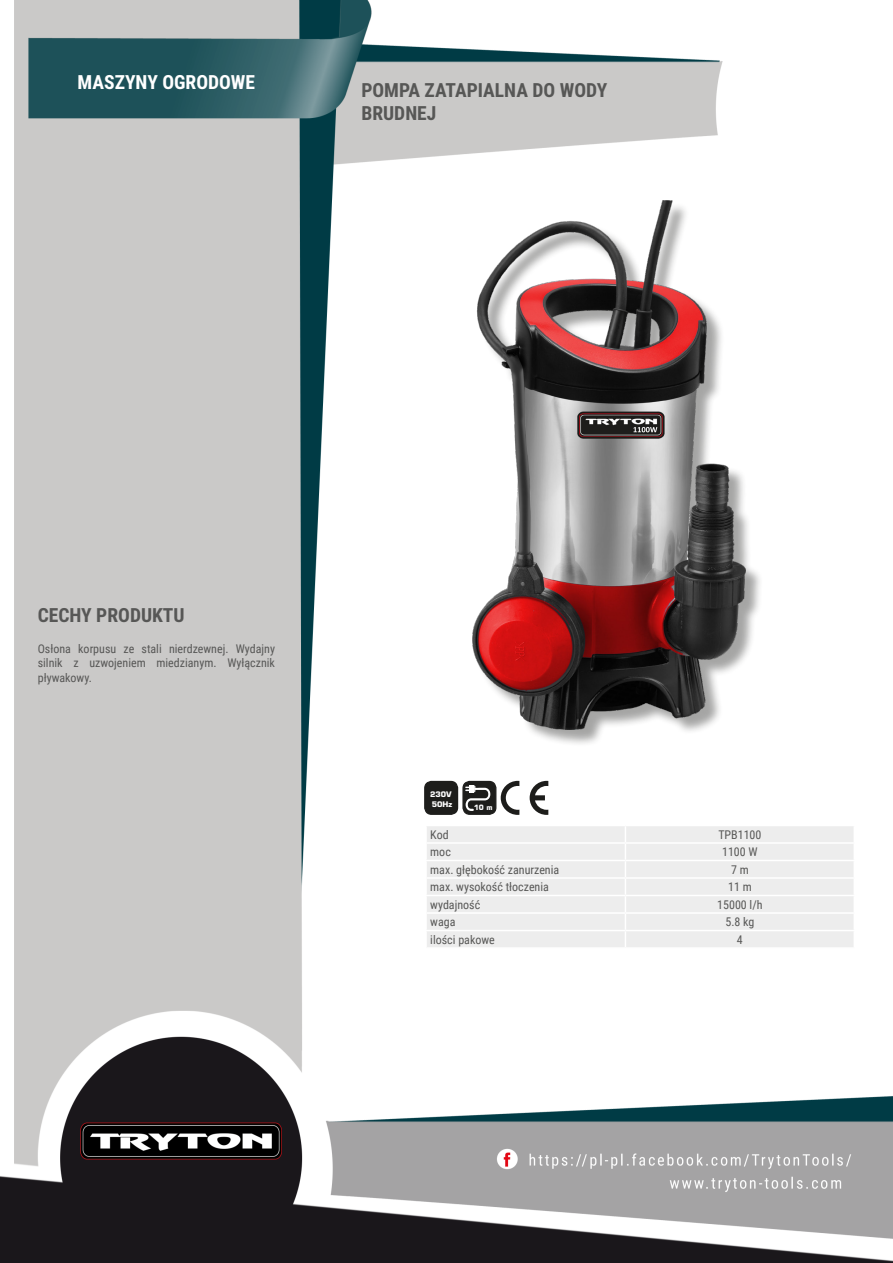
<style>
.page{position:relative;width:893px;height:1263px;background:#fff}
.page>*{position:absolute;margin:0;border:0;box-sizing:border-box;transform-origin:0 0}
.Lewo_bez_dzielenia{font:700 19.5px/23.4px "Roboto Condensed";color:#575756}
.Center{font:700 19.5px "Roboto Condensed";color:#fff}
.MateriaĹ__CECHY{font:700 19.5px "Roboto Condensed";color:#575756}
.Opisy{font:12px/14.4px "Roboto Condensed";color:#575756;text-align:justify}
.Lewa{font:12px "Roboto Condensed";color:#575756}
.Ĺšrodek{font:12px "Roboto Condensed";color:#575756}
.t1{font:900 8.4px/9.6px "Eurostile TOT";color:#fff}
.t2{font:700 7.2px "Square 721 BT";color:#fff}
</style>
<div class="page">
<img style="left:0;top:0;width:893px;height:1263px">
<div style="left:474px;top:203px;width:289px;height:545px;background:#1d1d1b;opacity:.4"></div>
<img style="left:472px;top:200px;width:273px;height:529px">
<div style="left:427px;top:826px;width:427px;height:121px;background:#ededed"></div>
<svg style="left:425px;top:826px;width:2px;height:121px"></svg>
<svg style="left:625px;top:826px;width:1px;height:121px"></svg>
<svg style="left:854px;top:826px;width:1px;height:121px"></svg>
<hr style="left:425px;top:825px;width:200px;height:1px;background:#fff">
<hr style="left:625px;top:825px;width:230px;height:1px;background:#fff">
<hr style="left:425px;top:842px;width:200px;height:2px;background:#fff">
<hr style="left:625px;top:842px;width:230px;height:2px;background:#fff">
<hr style="left:425px;top:860px;width:200px;height:1px;background:#fff">
<hr style="left:625px;top:860px;width:230px;height:1px;background:#fff">
<hr style="left:425px;top:877px;width:200px;height:2px;background:#fff">
<hr style="left:625px;top:877px;width:230px;height:2px;background:#fff">
<hr style="left:425px;top:895px;width:200px;height:1px;background:#fff">
<hr style="left:625px;top:895px;width:230px;height:1px;background:#fff">
<hr style="left:425px;top:912px;width:200px;height:2px;background:#fff">
<hr style="left:625px;top:912px;width:230px;height:2px;background:#fff">
<hr style="left:425px;top:930px;width:200px;height:1px;background:#fff">
<hr style="left:625px;top:930px;width:230px;height:1px;background:#fff">
<hr style="left:425px;top:947px;width:200px;height:2px;background:#fff">
<hr style="left:625px;top:947px;width:230px;height:2px;background:#fff">
<div style="left:425px;top:781px;width:33px;height:33px;background:#1d1d1b;border-radius:7px"></div>
<div style="left:424px;top:781px;width:34px;height:34px;border:1px solid #1d1d1b;border-radius:7px"></div>
<div style="left:463px;top:781px;width:33px;height:33px;background:#1d1d1b;border-radius:7px"></div>
<div style="left:462px;top:781px;width:34px;height:34px;border:1px solid #1d1d1b;border-radius:7px"></div>
<svg style="left:465px;top:785px;width:25px;height:26px"></svg>
<svg style="left:530px;top:781px;width:18px;height:34px"></svg>
<svg style="left:501px;top:781px;width:18px;height:34px"></svg>
<p class="Center" style="left:78px;top:69px;width:179px">MASZYNY OGRODOWE</p>
<p class="Lewo_bez_dzielenia" style="left:361px;top:77px;width:247px">POMPA ZATAPIALNA DO WODY<br>BRUDNEJ</p>
<p class="MateriaĹ__CECHY" style="left:38px;top:601px;width:148px">CECHY PRODUKTU</p>
<p class="Opisy" style="left:38px;top:641px;width:239px">Osłona korpusu ze stali nierdzewnej. Wydajny silnik z uzwojeniem miedzianym. Wyłącznik pływakowy.</p>
<p class="t1" style="left:430px;top:789px;width:24px">230V<br>50Hz</p>
<p class="t2" style="left:474px;top:803px;width:20px">10 m</p>
<p class="Lewa" style="left:430px;top:826px;width:20px">Kod</p>
<p class="Ĺšrodek" style="left:718px;top:826px;width:45px">TPB1100</p>
<p class="Lewa" style="left:430px;top:843px;width:22px">moc</p>
<p class="Ĺšrodek" style="left:722px;top:843px;width:37px">1100 W</p>
<p class="Lewa" style="left:430px;top:861px;width:130px">max. głębokość zanurzenia</p>
<p class="Ĺšrodek" style="left:731px;top:861px;width:19px">7 m</p>
<p class="Lewa" style="left:430px;top:878px;width:120px">max. wysokość tłoczenia</p>
<p class="Ĺšrodek" style="left:728px;top:878px;width:25px">11 m</p>
<p class="Lewa" style="left:430px;top:896px;width:51px">wydajność</p>
<p class="Ĺšrodek" style="left:717px;top:896px;width:47px">15000 l/h</p>
<p class="Lewa" style="left:430px;top:913px;width:27px">waga</p>
<p class="Ĺšrodek" style="left:725px;top:913px;width:30px">5.8 kg</p>
<p class="Lewa" style="left:430px;top:931px;width:66px">ilości pakowe</p>
<p class="Ĺšrodek" style="left:737px;top:931px;width:7px">4</p>
</div>
